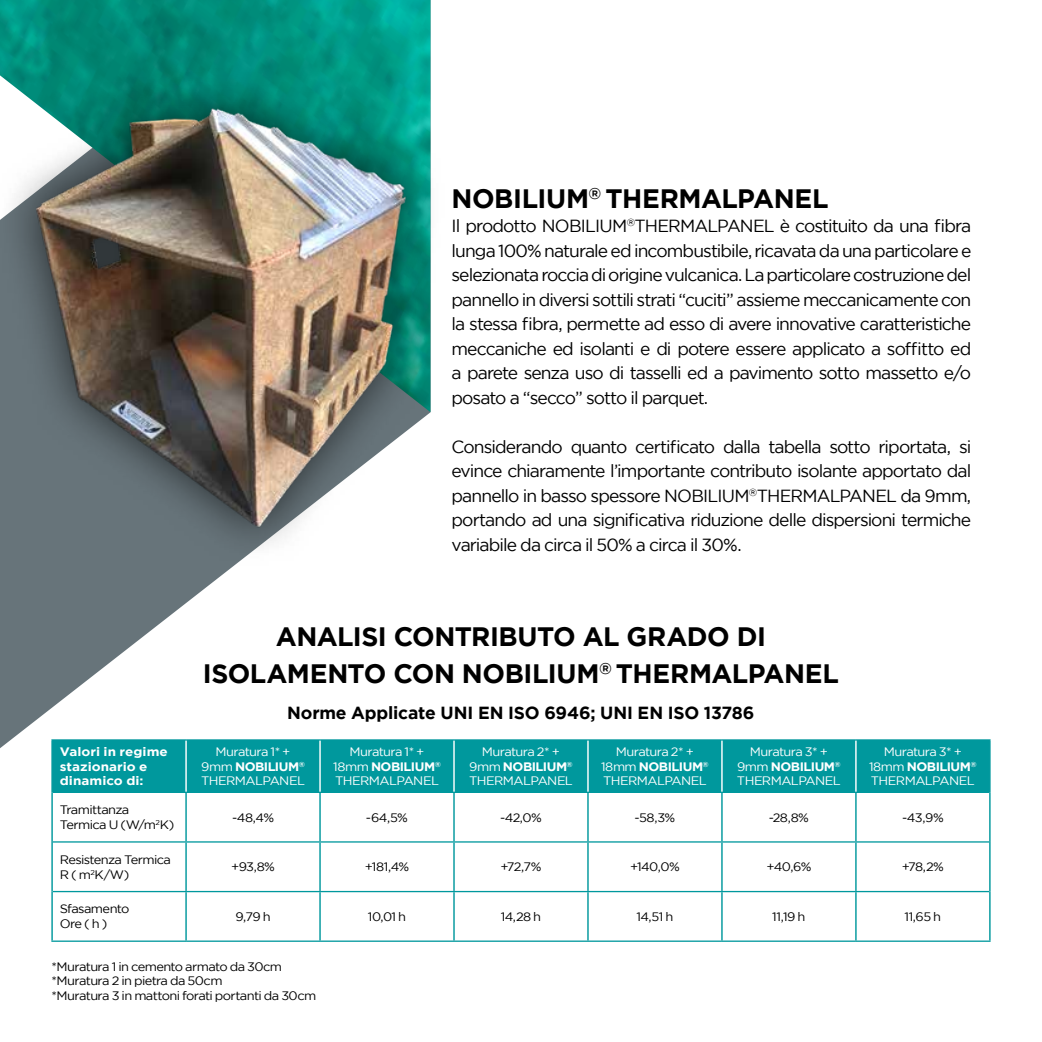
<style>
.page{position:relative;width:1042px;height:1042px;background:#fff}
.page>*{position:absolute;margin:0;border:0;box-sizing:border-box;transform-origin:0 0}
.t1{font:700 26.6px/36.9px "Gotham";letter-spacing:-.015em;color:#000;text-align:center}
.t2{font:17.5px/24.5px "Gotham";letter-spacing:-.055em;color:#000;text-align:justify}
.t3{font:700 17.5px "Gotham";letter-spacing:-.01em;color:#000}
.t4{font:12.25px/14.7px "Gotham";letter-spacing:-.05em;color:#000;scale:1.05 1}
.t5{font:12.25px/14.7px "Gotham";letter-spacing:-.05em;color:#fff;text-align:center;scale:1.05 1}
.t6{font:700 12.25px/14.7px "Gotham";letter-spacing:.005em;color:#fff;scale:1.1 1}
.s1{font-weight:700}
</style>
<div class="page">
<svg style="left:0;top:0;width:431px;height:748px"></svg>
<img style="left:0;top:0;width:430px;height:68px">
<div style="left:53px;top:740px;width:936px;height:51px;background:#00989d"></div>
<hr style="left:51px;top:739px;width:135px;height:1px;background:#00989d">
<hr style="left:186px;top:739px;width:134px;height:1px;background:#00989d">
<hr style="left:320px;top:739px;width:134px;height:1px;background:#00989d">
<hr style="left:454px;top:739px;width:134px;height:1px;background:#00989d">
<hr style="left:588px;top:739px;width:134px;height:1px;background:#00989d">
<hr style="left:722px;top:739px;width:134px;height:1px;background:#00989d">
<hr style="left:856px;top:739px;width:134px;height:1px;background:#00989d">
<hr style="left:53px;top:791px;width:133px;height:2px;background:#00989d">
<hr style="left:186px;top:791px;width:134px;height:2px;background:#00989d">
<hr style="left:320px;top:791px;width:134px;height:2px;background:#00989d">
<hr style="left:454px;top:791px;width:134px;height:2px;background:#00989d">
<hr style="left:588px;top:791px;width:134px;height:2px;background:#00989d">
<hr style="left:722px;top:791px;width:134px;height:2px;background:#00989d">
<hr style="left:856px;top:791px;width:133px;height:2px;background:#00989d">
<hr style="left:53px;top:841px;width:133px;height:1px;background:#00989d">
<hr style="left:186px;top:841px;width:134px;height:1px;background:#00989d">
<hr style="left:320px;top:841px;width:134px;height:1px;background:#00989d">
<hr style="left:454px;top:841px;width:134px;height:1px;background:#00989d">
<hr style="left:588px;top:841px;width:134px;height:1px;background:#00989d">
<hr style="left:722px;top:841px;width:134px;height:1px;background:#00989d">
<hr style="left:856px;top:841px;width:133px;height:1px;background:#00989d">
<hr style="left:53px;top:891px;width:133px;height:1px;background:#00989d">
<hr style="left:186px;top:891px;width:134px;height:1px;background:#00989d">
<hr style="left:320px;top:891px;width:134px;height:1px;background:#00989d">
<hr style="left:454px;top:891px;width:134px;height:1px;background:#00989d">
<hr style="left:588px;top:891px;width:134px;height:1px;background:#00989d">
<hr style="left:722px;top:891px;width:134px;height:1px;background:#00989d">
<hr style="left:856px;top:891px;width:133px;height:1px;background:#00989d">
<hr style="left:51px;top:940px;width:135px;height:2px;background:#00989d">
<hr style="left:186px;top:940px;width:134px;height:2px;background:#00989d">
<hr style="left:320px;top:940px;width:134px;height:2px;background:#00989d">
<hr style="left:454px;top:940px;width:134px;height:2px;background:#00989d">
<hr style="left:588px;top:940px;width:134px;height:2px;background:#00989d">
<hr style="left:722px;top:940px;width:134px;height:2px;background:#00989d">
<hr style="left:856px;top:940px;width:134px;height:2px;background:#00989d">
<hr style="left:51px;top:740px;width:2px;height:52px;background:#00989d">
<hr style="left:989px;top:740px;width:1px;height:52px;background:#00989d">
<hr style="left:51px;top:792px;width:2px;height:50px;background:#00989d">
<hr style="left:185px;top:793px;width:2px;height:48px;background:#00989d">
<hr style="left:319px;top:793px;width:2px;height:48px;background:#00989d">
<hr style="left:453px;top:793px;width:2px;height:48px;background:#00989d">
<hr style="left:587px;top:793px;width:2px;height:48px;background:#00989d">
<hr style="left:721px;top:793px;width:1px;height:48px;background:#00989d">
<hr style="left:855px;top:793px;width:1px;height:48px;background:#00989d">
<hr style="left:989px;top:792px;width:1px;height:50px;background:#00989d">
<hr style="left:51px;top:842px;width:2px;height:49px;background:#00989d">
<hr style="left:185px;top:842px;width:2px;height:49px;background:#00989d">
<hr style="left:319px;top:842px;width:2px;height:49px;background:#00989d">
<hr style="left:453px;top:842px;width:2px;height:49px;background:#00989d">
<hr style="left:587px;top:842px;width:2px;height:49px;background:#00989d">
<hr style="left:721px;top:842px;width:1px;height:49px;background:#00989d">
<hr style="left:855px;top:842px;width:1px;height:49px;background:#00989d">
<hr style="left:989px;top:842px;width:1px;height:49px;background:#00989d">
<hr style="left:51px;top:891px;width:2px;height:49px;background:#00989d">
<hr style="left:185px;top:892px;width:2px;height:48px;background:#00989d">
<hr style="left:319px;top:892px;width:2px;height:48px;background:#00989d">
<hr style="left:453px;top:892px;width:2px;height:48px;background:#00989d">
<hr style="left:587px;top:892px;width:2px;height:48px;background:#00989d">
<hr style="left:721px;top:892px;width:1px;height:48px;background:#00989d">
<hr style="left:855px;top:892px;width:1px;height:48px;background:#00989d">
<hr style="left:989px;top:891px;width:1px;height:49px;background:#00989d">
<hr style="left:185px;top:740px;width:2px;height:51px;background:#fff">
<hr style="left:319px;top:740px;width:2px;height:51px;background:#fff">
<hr style="left:453px;top:740px;width:2px;height:51px;background:#fff">
<hr style="left:587px;top:740px;width:2px;height:51px;background:#fff">
<hr style="left:721px;top:740px;width:1px;height:51px;background:#fff">
<hr style="left:855px;top:740px;width:1px;height:51px;background:#fff">
<div style="left:0;top:68px;width:445px;height:498px;background:#000;opacity:.65"></div>
<img style="left:30px;top:48px;width:379px;height:483px">
<h1 class="t1" style="left:451px;top:179px;width:378px">NOBILIUM<sup>®</sup> THERMALPANEL</h1>
<p class="t2" style="left:451px;top:213px;width:521px">Il prodotto NOBILIUM<sup>®</sup>THERMALPANEL è costituito da una fibra lunga 100% naturale ed incombustibile, ricavata da una particolare e selezionata roccia di origine vulcanica. La particolare costruzione del pannello in diversi sottili strati “cuciti” assieme meccanicamente con la stessa fibra, permette ad esso di avere innovative caratteristiche meccaniche ed isolanti e di potere essere applicato a soffitto ed a parete senza uso di tasselli ed a pavimento sotto massetto e/o posato a “secco” sotto il parquet.</p>
<p class="t2" style="left:451px;top:434px;width:521px">Considerando quanto certificato dalla tabella sotto riportata, si evince chiaramente l’importante contributo isolante apportato dal pannello in basso spessore NOBILIUM<sup>®</sup>THERMALPANEL da 9mm, portando ad una significativa riduzione delle dispersioni termiche variabile da circa il 50% a circa il 30%.</p>
<h1 class="t1" style="left:203px;top:617px;width:637px">ANALISI CONTRIBUTO AL GRADO DI<br>ISOLAMENTO CON NOBILIUM<sup>®</sup> THERMALPANEL</h1>
<p class="t3" style="left:287px;top:703px;width:469px">Norme Applicate UNI EN ISO 6946; UNI EN ISO 13786</p>
<p class="t6" style="left:60px;top:744px;width:100px">Valori in regime stazionario e dinamico di:</p>
<p class="t5" style="left:201px;top:744px;width:100px">Muratura 1* +<br>9mm <span class="s1">NOBILIUM</span><sup>®<br></sup>THERMALPANEL</p>
<p class="t5" style="left:333px;top:744px;width:104px">Muratura 1* +<br>18mm <span class="s1">NOBILIUM</span><sup>®<br></sup>THERMALPANEL</p>
<p class="t5" style="left:469px;top:744px;width:100px">Muratura 2* +<br>9mm <span class="s1">NOBILIUM</span><sup>®<br></sup>THERMALPANEL</p>
<p class="t5" style="left:601px;top:744px;width:104px">Muratura 2* +<br>18mm <span class="s1">NOBILIUM</span><sup>®<br></sup>THERMALPANEL</p>
<p class="t5" style="left:737px;top:744px;width:100px">Muratura 3* +<br>9mm <span class="s1">NOBILIUM</span><sup>®<br></sup>THERMALPANEL</p>
<p class="t5" style="left:869px;top:744px;width:104px">Muratura 3* +<br>18mm <span class="s1">NOBILIUM</span><sup>®<br></sup>THERMALPANEL</p>
<p class="t4" style="left:60px;top:802px;width:110px">Tramittanza<br>Termica U (W/m<sup>2</sup>K)</p>
<p class="t4" style="left:232px;top:810px;width:42px">-48,4%</p>
<p class="t4" style="left:366px;top:810px;width:42px">-64,5%</p>
<p class="t4" style="left:500px;top:810px;width:41px">-42,0%</p>
<p class="t4" style="left:634px;top:810px;width:40px">-58,3%</p>
<p class="t4" style="left:769px;top:810px;width:40px">-28,8%</p>
<p class="t4" style="left:902px;top:810px;width:41px">-43,9%</p>
<p class="t4" style="left:60px;top:852px;width:107px">Resistenza Termica<br>R ( m<sup>2</sup>K/W)</p>
<p class="t4" style="left:231px;top:859px;width:43px">+93,8%</p>
<p class="t4" style="left:365px;top:859px;width:44px">+181,4%</p>
<p class="t4" style="left:500px;top:859px;width:40px">+72,7%</p>
<p class="t4" style="left:630px;top:859px;width:49px">+140,0%</p>
<p class="t4" style="left:766px;top:859px;width:44px">+40,6%</p>
<p class="t4" style="left:902px;top:859px;width:42px">+78,2%</p>
<p class="t4" style="left:60px;top:901px;width:68px">Sfasamento<br>Ore ( h )</p>
<p class="t4" style="left:235px;top:909px;width:35px">9,79 h</p>
<p class="t4" style="left:368px;top:909px;width:38px">10,01 h</p>
<p class="t4" style="left:501px;top:909px;width:40px">14,28 h</p>
<p class="t4" style="left:636px;top:909px;width:37px">14,51 h</p>
<p class="t4" style="left:772px;top:909px;width:33px">11,19 h</p>
<p class="t4" style="left:904px;top:909px;width:36px">11,65 h</p>
<p class="t4" style="left:52px;top:959px;width:254px">*Muratura 1 in cemento armato da 30cm *Muratura 2 in pietra da 50cm<br>*Muratura 3 in mattoni forati portanti da 30cm</p>
</div>
